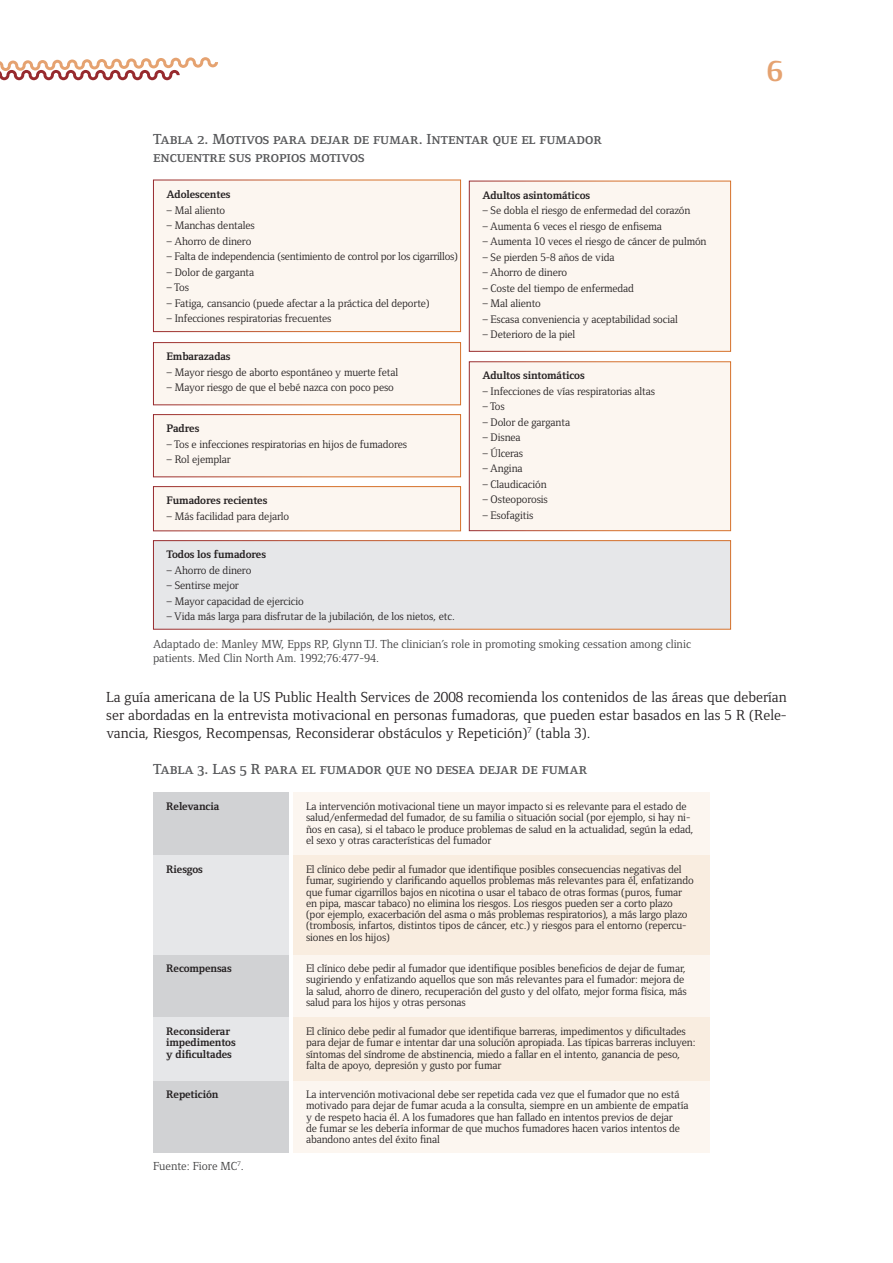
<style>
.page{position:relative;width:893px;height:1263px;background:#fff}
.page>*{position:absolute;margin:0;border:0;box-sizing:border-box;transform-origin:0 0}
.t1{font:700 30px "Foundry Form Serif";color:#e5a270}
.t2{font:15px/18px "Foundry Form Serif";color:#231f20;text-align:justify}
.t3{font:15px/18px "Foundry Form Serif Demi SC";color:#57585a}
.t4{font:12px/13.5px "Foundry Form Serif";color:#3e3e3f}
.t5{font:11.25px/11.2px "Foundry Form Serif";letter-spacing:-.01em;color:#231f20}
.t6{font:700 11.25px/11.2px "Foundry Form Serif";letter-spacing:-.01em;color:#231f20}
</style>
<div class="page">
<svg style="left:0;top:57px;width:218px;height:18px"></svg>
<div style="left:153px;top:180px;width:308px;height:152px;background:#fcf6f0"></div>
<div style="left:153px;top:180px;width:308px;height:152px;border:1px solid #fff"></div>
<div style="left:153px;top:343px;width:308px;height:62px;background:#fcf6f0"></div>
<div style="left:153px;top:342px;width:308px;height:63px;border:1px solid #fff"></div>
<div style="left:153px;top:415px;width:308px;height:62px;background:#fcf6f0"></div>
<div style="left:153px;top:414px;width:308px;height:63px;border:1px solid #fff"></div>
<div style="left:153px;top:487px;width:308px;height:44px;background:#fcf6f0"></div>
<div style="left:153px;top:486px;width:308px;height:45px;border:1px solid #fff"></div>
<div style="left:153px;top:541px;width:578px;height:88px;background:#e6e7e9"></div>
<div style="left:153px;top:540px;width:578px;height:90px;border:1px solid #fff"></div>
<div style="left:469px;top:181px;width:262px;height:170px;background:#fcf6f0"></div>
<div style="left:469px;top:181px;width:262px;height:171px;border:1px solid #fff"></div>
<div style="left:469px;top:362px;width:262px;height:169px;background:#fcf6f0"></div>
<div style="left:469px;top:361px;width:262px;height:170px;border:1px solid #fff"></div>
<div style="left:153px;top:792px;width:136px;height:63px;background:#d1d2d4"></div>
<div style="left:153px;top:954px;width:136px;height:63px;background:#d1d2d4"></div>
<div style="left:153px;top:1080px;width:136px;height:72px;background:#d1d2d4"></div>
<div style="left:153px;top:855px;width:136px;height:99px;background:#e6e7e9"></div>
<div style="left:153px;top:1017px;width:136px;height:63px;background:#e6e7e9"></div>
<div style="left:293px;top:792px;width:417px;height:63px;background:#fcf6f0"></div>
<div style="left:293px;top:954px;width:417px;height:63px;background:#fcf6f0"></div>
<div style="left:293px;top:1080px;width:417px;height:72px;background:#fcf6f0"></div>
<div style="left:293px;top:855px;width:417px;height:99px;background:#f9ede0"></div>
<div style="left:293px;top:1017px;width:417px;height:63px;background:#f9ede0"></div>
<h2 class="t3" style="left:153px;top:130px;width:450px">Tabla 2. Motivos para dejar de fumar. Intentar que el fumador encuentre sus propios motivos</h2>
<p class="t6" style="left:167px;top:189px;width:65px">Adolescentes</p>
<p class="t5" style="left:167px;top:204px;width:60px">– Mal aliento</p>
<p class="t5" style="left:167px;top:220px;width:90px">– Manchas dentales</p>
<p class="t5" style="left:167px;top:235px;width:86px">– Ahorro de dinero</p>
<p class="t5" style="left:167px;top:251px;width:293px">– Falta de independencia (sentimiento de control por los cigarrillos)</p>
<p class="t5" style="left:167px;top:266px;width:89px">– Dolor de garganta</p>
<p class="t5" style="left:167px;top:282px;width:24px">– Tos</p>
<p class="t5" style="left:167px;top:297px;width:264px">– Fatiga, cansancio (puede afectar a la práctica del deporte)</p>
<p class="t5" style="left:167px;top:313px;width:166px">– Infecciones respiratorias frecuentes</p>
<p class="t6" style="left:167px;top:351px;width:65px">Embarazadas</p>
<p class="t5" style="left:167px;top:366px;width:233px">– Mayor riesgo de aborto espontáneo y muerte fetal</p>
<p class="t5" style="left:167px;top:382px;width:229px">– Mayor riesgo de que el bebé nazca con poco peso</p>
<p class="t6" style="left:167px;top:423px;width:34px">Padres</p>
<p class="t5" style="left:167px;top:438px;width:242px">– Tos e infecciones respiratorias en hijos de fumadores</p>
<p class="t5" style="left:167px;top:454px;width:66px">– Rol ejemplar</p>
<p class="t6" style="left:167px;top:495px;width:102px">Fumadores recientes</p>
<p class="t5" style="left:167px;top:510px;width:124px">– Más facilidad para dejarlo</p>
<p class="t6" style="left:167px;top:549px;width:101px">Todos los fumadores</p>
<p class="t5" style="left:167px;top:564px;width:86px">– Ahorro de dinero</p>
<p class="t5" style="left:167px;top:580px;width:74px">– Sentirse mejor</p>
<p class="t5" style="left:167px;top:595px;width:139px">– Mayor capacidad de ejercicio</p>
<p class="t5" style="left:167px;top:611px;width:290px">– Vida más larga para disfrutar de la jubilación, de los nietos, etc.</p>
<p class="t6" style="left:482px;top:189px;width:109px">Adultos asintomáticos</p>
<p class="t5" style="left:482px;top:205px;width:209px">– Se dobla el riesgo de enfermedad del corazón</p>
<p class="t5" style="left:482px;top:220px;width:181px">– Aumenta 6 veces el riesgo de enfisema</p>
<p class="t5" style="left:482px;top:236px;width:226px">– Aumenta 10 veces el riesgo de cáncer de pulmón</p>
<p class="t5" style="left:482px;top:251px;width:134px">– Se pierden 5-8 años de vida</p>
<p class="t5" style="left:482px;top:267px;width:86px">– Ahorro de dinero</p>
<p class="t5" style="left:482px;top:282px;width:153px">– Coste del tiempo de enfermedad</p>
<p class="t5" style="left:482px;top:298px;width:60px">– Mal aliento</p>
<p class="t5" style="left:482px;top:313px;width:197px">– Escasa conveniencia y aceptabilidad social</p>
<p class="t5" style="left:482px;top:329px;width:94px">– Deterioro de la piel</p>
<p class="t6" style="left:482px;top:370px;width:104px">Adultos sintomáticos</p>
<p class="t5" style="left:482px;top:386px;width:174px">– Infecciones de vías respiratorias altas</p>
<p class="t5" style="left:482px;top:401px;width:24px">– Tos</p>
<p class="t5" style="left:482px;top:417px;width:89px">– Dolor de garganta</p>
<p class="t5" style="left:482px;top:432px;width:40px">– Disnea</p>
<p class="t5" style="left:482px;top:448px;width:42px">– Úlceras</p>
<p class="t5" style="left:482px;top:463px;width:42px">– Angina</p>
<p class="t5" style="left:482px;top:479px;width:66px">– Claudicación</p>
<p class="t5" style="left:482px;top:494px;width:67px">– Osteoporosis</p>
<p class="t5" style="left:482px;top:510px;width:52px">– Esofagitis</p>
<h1 class="t1" style="left:767px;top:54px;width:17px">6</h1>
<p class="t4" style="left:153px;top:637px;width:539px">Adaptado de: Manley MW, Epps RP, Glynn TJ. The clinician’s role in promoting smoking cessation among clinic patients. Med Clin North Am. 1992;76:477-94.</p>
<p class="t2" style="left:106px;top:688px;width:682px">La guía americana de la US Public Health Services de 2008 recomienda los contenidos de las áreas que deberían ser abordadas en la entrevista motivacional en personas fumadoras, que pueden estar basados en las 5 R (Rele&shy;vancia, Riesgos, Recompensas, Reconsiderar obstáculos y Repetición)<sup>7</sup> (tabla 3).</p>
<h2 class="t3" style="left:153px;top:760px;width:436px">Tabla 3. Las 5 R para el fumador que no desea dejar de fumar</h2>
<p class="t6" style="left:166px;top:801px;width:55px">Relevancia</p>
<p class="t5" style="left:306px;top:801px;width:389px">La intervención motivacional tiene un mayor impacto si es relevante para el estado de salud/enfermedad del fumador, de su familia o situación social (por ejemplo, si hay ni&shy;ños en casa), si el tabaco le produce problemas de salud en la actualidad, según la edad, el sexo y otras características del fumador</p>
<p class="t6" style="left:166px;top:864px;width:38px">Riesgos</p>
<p class="t5" style="left:306px;top:864px;width:389px">El clínico debe pedir al fumador que identifique posibles consecuencias negativas del fumar, sugiriendo y clarificando aquellos problemas más relevantes para él, enfatizando que fumar cigarrillos bajos en nicotina o usar el tabaco de otras formas (puros, fumar en pipa, mascar tabaco) no elimina los riesgos. Los riesgos pueden ser a corto plazo (por ejemplo, exacerbación del asma o más problemas respiratorios), a más largo plazo (trombosis, infartos, distintos tipos de cáncer, etc.) y riesgos para el entorno (repercu&shy;siones en los hijos)</p>
<p class="t6" style="left:166px;top:963px;width:67px">Recompensas</p>
<p class="t5" style="left:306px;top:963px;width:382px">El clínico debe pedir al fumador que identifique posibles beneficios de dejar de fumar, sugiriendo y enfatizando aquellos que son más relevantes para el fumador: mejora de la salud, ahorro de dinero, recuperación del gusto y del olfato, mejor forma física, más salud para los hijos y otras personas</p>
<p class="t6" style="left:166px;top:1026px;width:71px">Reconsiderar impedimentos y dificultades</p>
<p class="t5" style="left:306px;top:1026px;width:391px">El clínico debe pedir al fumador que identifique barreras, impedimentos y dificultades para dejar de fumar e intentar dar una solución apropiada. Las típicas barreras incluyen: síntomas del síndrome de abstinencia, miedo a fallar en el intento, ganancia de peso, falta de apoyo, depresión y gusto por fumar</p>
<p class="t6" style="left:166px;top:1089px;width:54px">Repetición</p>
<p class="t5" style="left:306px;top:1089px;width:384px">La intervención motivacional debe ser repetida cada vez que el fumador que no está motivado para dejar de fumar acuda a la consulta, siempre en un ambiente de empatía y de respeto hacia él. A los fumadores que han fallado en intentos previos de dejar<br>de fumar se les debería informar de que muchos fumadores hacen varios intentos de abandono antes del éxito final</p>
<p class="t4" style="left:153px;top:1159px;width:92px">Fuente: Fiore MC<sup>7</sup>.</p>
</div>
